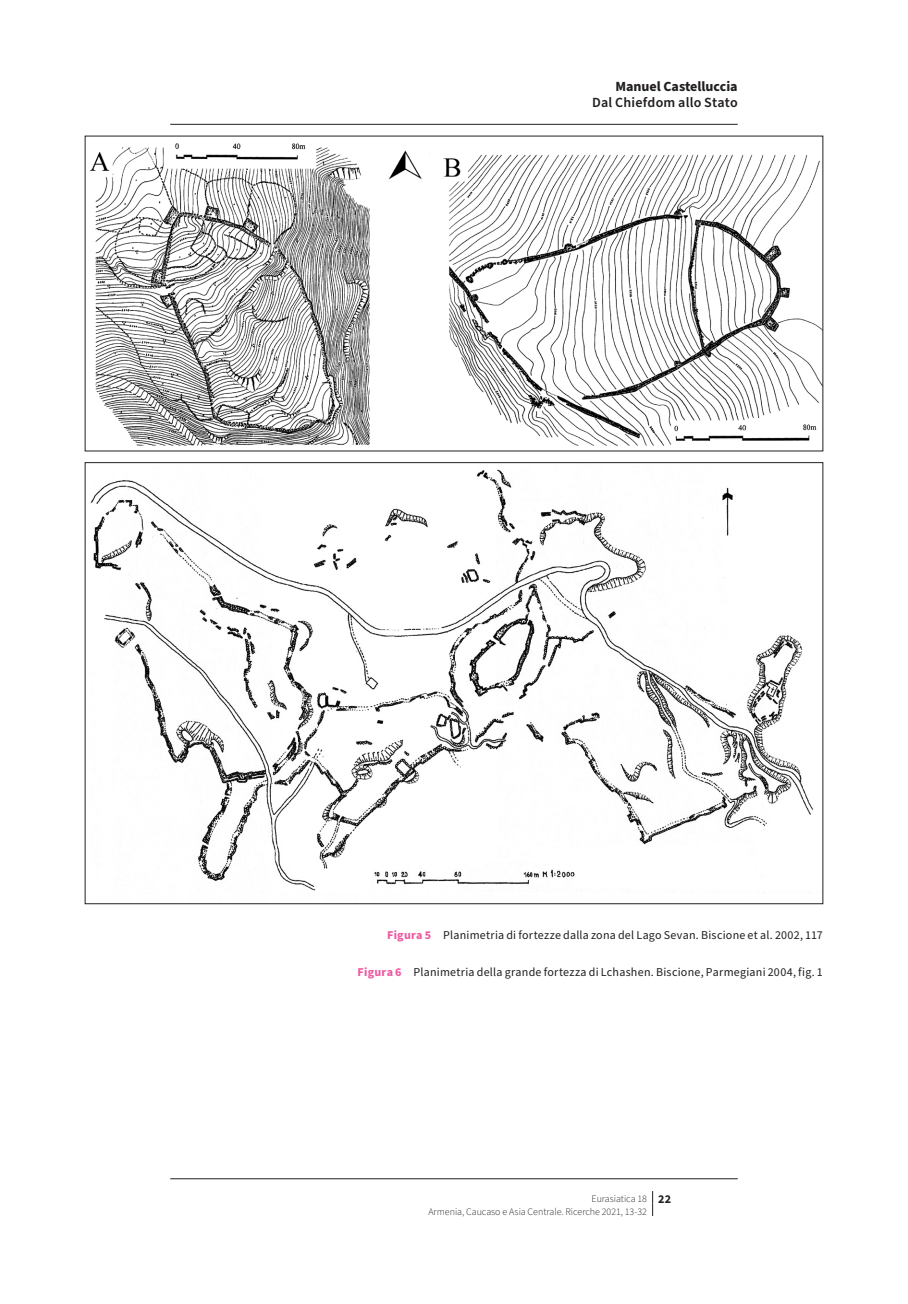
<style>
.page{position:relative;width:908px;height:1304px;background:#fff}
.page>*{position:absolute;margin:0;border:0;box-sizing:border-box;transform-origin:0 0}
.t1{font:600 14px "Source Sans Pro";letter-spacing:.015em;color:#231f20}
.t2{font:700 14px "Source Sans Pro";color:#231f20}
.t3{font:12px "Source Sans Pro";letter-spacing:.02em;color:#231f20}
.t4{font:300 10px/12.4px "Source Sans Pro";color:#231f20}
.s1{font-weight:700;color:#ef59a1}
.s2{font-weight:700;font-size:12px}
</style>
<div class="page">
<svg style="left:652px;top:1191px;width:1px;height:25px"></svg>
<img style="left:89px;top:143px;width:731px;height:303px">
<img style="left:90px;top:469px;width:724px;height:424px">
<hr style="left:170px;top:124px;width:567px;height:1px;background:#231f20">
<hr style="left:170px;top:1178px;width:567px;height:1px;background:#231f20">
<p class="t2" style="left:615px;top:77px;width:124px">Manuel Castelluccia</p>
<p class="t1" style="left:592px;top:93px;width:147px">Dal Chiefdom allo Stato</p>
<p class="t3" style="left:387px;top:927px;width:437px"><span class="s1">Figura 5</span> Planimetria di fortezze dalla zona del Lago Sevan. Biscione et al. 2002, 117</p>
<p class="t3" style="left:357px;top:964px;width:466px"><span class="s1">Figura 6</span> Planimetria della grande fortezza di Lchashen. Biscione, Parmegiani 2004, fig. 1</p>
<p class="t4" style="left:428px;top:1193px;width:244px;text-indent:163px">Eurasiatica 18 <span class="s2">22<br></span>Armenia, Caucaso e Asia Centrale. Ricerche 2021, 13-32</p>
</div>
